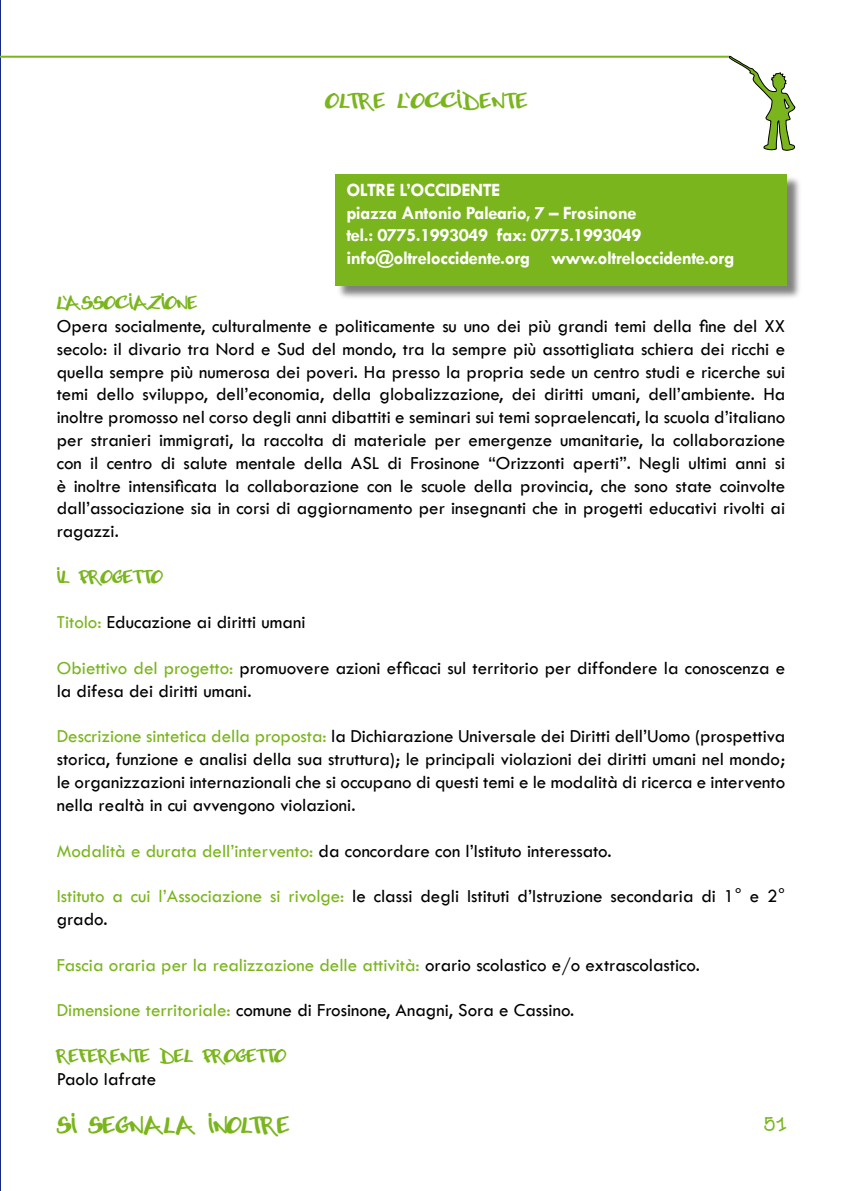
<style>
.page{position:relative;width:842px;height:1191px;background:#fff}
.page>*{position:absolute;margin:0;border:0;box-sizing:border-box;transform-origin:0 0}
.t1{font:24px "Abuse";color:#7ab51d}
.t2{font:22px "Abuse";letter-spacing:.025em;color:#7ab51d}
.t3{font:20px "Abuse";color:#7ab51d}
.t4{font:19px/22.8px "Tw Cen";color:#000;text-align:justify}
.t5{font:700 19px/22.8px "Tw Cen";letter-spacing:-.025em;color:#fff}
.t6{font:19px "Tw Cen";color:#7ab51d}
.t7{font:19px "Abuse";color:#7ab51d}
.s1{color:#7ab51d}
.s2{color:#000}
</style>
<div class="page">
<hr style="left:0;top:0;width:1px;height:1191px;background:#162983">
<div style="left:336px;top:175px;width:466px;height:126px;background:#000;opacity:.5"></div>
<div style="left:335px;top:174px;width:452px;height:111px;background:#7ab51d"></div>
<hr style="left:0;top:56px;width:737px;height:2px;background:#7ab51d">
<svg style="left:728px;top:55px;width:68px;height:96px"></svg>
<p class="t2" style="left:326px;top:89px;width:203px">OLTRE L`OCCIDENTE</p>
<p class="t5" style="left:346px;top:178px;width:390px">OLTRE L’OCCIDENTE<br>piazza Antonio Paleario, 7 – Frosinone<br>tel.: 0775.1993049 fax: 0775.1993049 info@oltreloccidente.org www.oltreloccidente.org</p>
<p class="t7" style="left:57px;top:293px;width:142px">L`ASSOCIAZIONE</p>
<p class="t4" style="left:57px;top:314px;width:730px">Opera socialmente, culturalmente e politicamente su uno dei più grandi temi della fine del XX secolo: il divario tra Nord e Sud del mondo, tra la sempre più assottigliata schiera dei ricchi e quella sempre più numerosa dei poveri. Ha presso la propria sede un centro studi e ricerche sui temi dello sviluppo, dell’economia, della globalizzazione, dei diritti umani, dell’ambiente. Ha inoltre promosso nel corso degli anni dibattiti e seminari sui temi sopraelencati, la scuola d’italiano per stranieri immigrati, la raccolta di materiale per emergenze umanitarie, la collaborazione con il centro di salute mentale della ASL di Frosinone “Orizzonti aperti”. Negli ultimi anni si è inoltre intensificata la collaborazione con le scuole della provincia, che sono state coinvolte dall’associazione sia in corsi di aggiornamento per insegnanti che in progetti educativi rivolti ai ragazzi.</p>
<p class="t7" style="left:57px;top:567px;width:107px">IL PROGETTO</p>
<p class="t4" style="left:57px;top:611px;width:250px"><span class="s1">Titolo:</span> Educazione ai diritti umani</p>
<p class="t4" style="left:57px;top:656px;width:730px"><span class="s1">Obiettivo del progetto:</span> promuovere azioni efficaci sul territorio per diffondere la conoscenza e la difesa dei diritti umani.</p>
<p class="t4" style="left:57px;top:725px;width:730px"><span class="s1">Descrizione sintetica della proposta:</span> la Dichiarazione Universale dei Diritti dell’Uomo (prospettiva storica, funzione e analisi della sua struttura); le principali violazioni dei diritti umani nel mondo; le organizzazioni internazionali che si occupano di questi temi e le modalità di ricerca e intervento nella realtà in cui avvengono violazioni.</p>
<p class="t4" style="left:57px;top:839px;width:556px"><span class="s1">Modalità e durata dell’intervento:</span> da concordare con l’Istituto interessato.</p>
<p class="t4" style="left:57px;top:884px;width:730px"><span class="s1">Istituto a cui l’Associazione si rivolge:</span> le classi degli Istituti d’Istruzione secondaria di 1° e 2° grado.</p>
<p class="t6" style="left:57px;top:953px;width:645px">Fascia oraria per la realizzazione delle attività: <span class="s2">orario scolastico e/o extrascolastico.</span></p>
<p class="t4" style="left:57px;top:998px;width:519px"><span class="s1">Dimensione territoriale:</span> comune di Frosinone, Anagni, Sora e Cassino.</p>
<p class="t7" style="left:57px;top:1045px;width:231px">REFERENTE DEL PROGETTO</p>
<p class="t4" style="left:57px;top:1067px;width:101px">Paolo Iafrate</p>
<p class="t1" style="left:57px;top:1113px;width:235px">SI SEGNALA INOLTRE</p>
<p class="t3" style="left:764px;top:1113px;width:22px">51</p>
</div>
